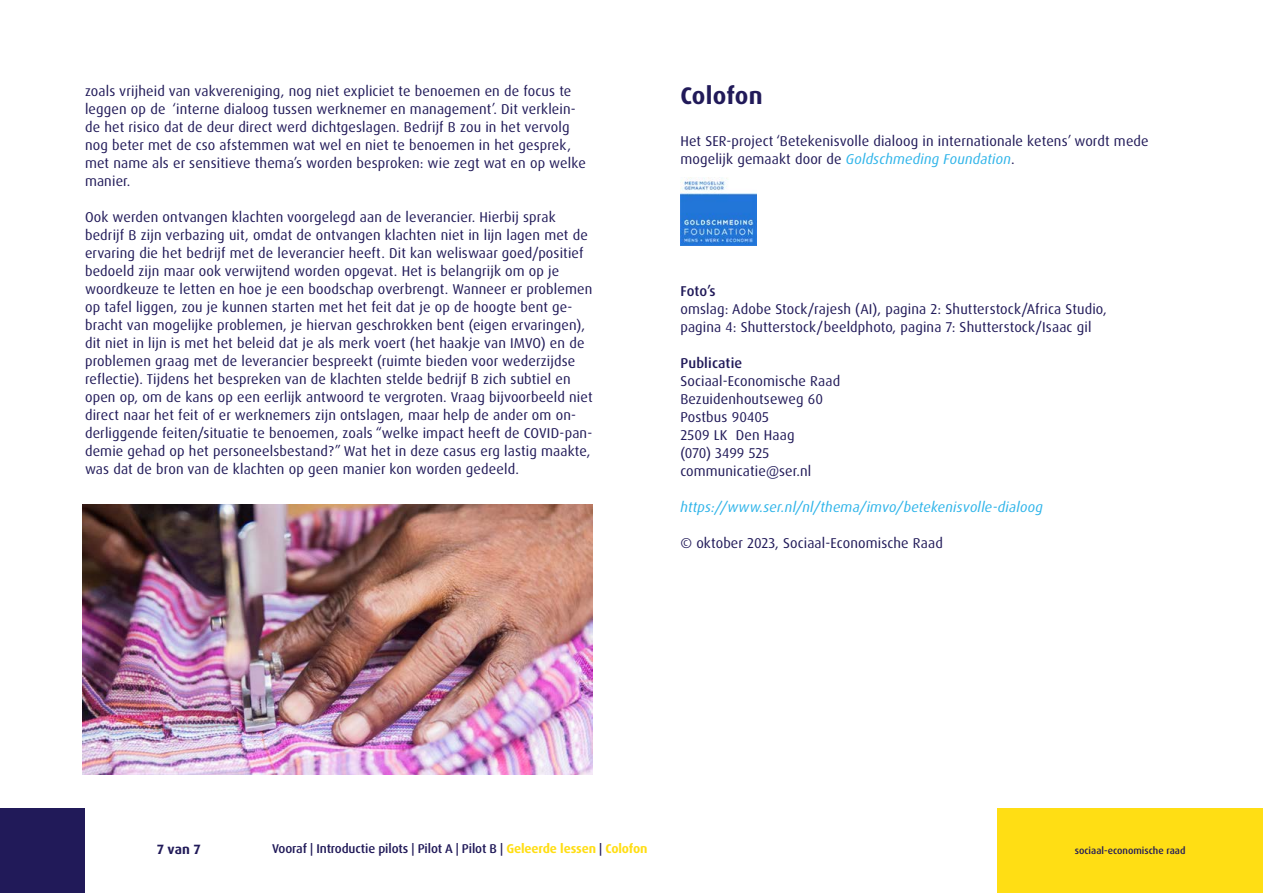
<style>
.page{position:relative;width:1263px;height:893px;background:#fff}
.page>*{position:absolute;margin:0;border:0;box-sizing:border-box;transform-origin:0 0}
.t1{font:700 24px "Dax OT";letter-spacing:.005em;color:#211a59}
.t2{font:14.25px/18px "Dax OT";letter-spacing:.01em;color:#211a59}
.t3{font:italic 14.25px "Dax OT";letter-spacing:.01em;color:#2fb4e9}
.t4{font:500 14.25px "Dax OT";letter-spacing:.01em;color:#211a59}
.t5{font:700 13.5px "Dax OT";color:#211a59}
.t6{font:500 12.75px "Dax OT";letter-spacing:-.01em;color:#211a59}
.t7{font:500 9.9px "Dax OT";color:#211a59}
.s1{font-style:italic;color:#2fb4e9}
.s2{font-weight:700;color:#ffde14}
</style>
<div class="page">
<div style="left:0;top:808px;width:85px;height:85px;background:#211a59"></div>
<div style="left:997px;top:808px;width:266px;height:85px;background:#ffde14"></div>
<img style="left:82px;top:504px;width:511px;height:270px">
<img style="left:680px;top:178px;width:76px;height:67px">
<p class="t2" style="left:85px;top:82px;width:502px">zoals vrijheid van vakvereniging, nog niet expliciet te benoemen en de focus te leggen op de ‘interne dialoog tussen werknemer en management’. Dit verklein&shy;de het risico dat de deur direct werd dichtgeslagen. Bedrijf B zou in het vervolg nog beter met de cso afstemmen wat wel en niet te benoemen in het gesprek, met name als er sensitieve thema’s worden besproken: wie zegt wat en op welke manier.</p>
<p class="t2" style="left:85px;top:208px;width:509px">Ook werden ontvangen klachten voorgelegd aan de leverancier. Hierbij sprak bedrijf B zijn verbazing uit, omdat de ontvangen klachten niet in lijn lagen met de ervaring die het bedrijf met de leverancier heeft. Dit kan weliswaar goed/positief bedoeld zijn maar ook verwijtend worden opgevat. Het is belangrijk om op je woordkeuze te letten en hoe je een boodschap overbrengt. Wanneer er problemen op tafel liggen, zou je kunnen starten met het feit dat je op de hoogte bent ge&shy;bracht van mogelijke problemen, je hiervan geschrokken bent (eigen ervaringen), dit niet in lijn is met het beleid dat je als merk voert (het haakje van IMVO) en de problemen graag met de leverancier bespreekt (ruimte bieden voor wederzijdse reflectie). Tijdens het bespreken van de klachten stelde bedrijf B zich subtiel en open op, om de kans op een eerlijk antwoord te vergroten. Vraag bijvoorbeeld niet direct naar het feit of er werknemers zijn ontslagen, maar help de ander om on&shy;derliggende feiten/situatie te benoemen, zoals “welke impact heeft de COVID-pan&shy;demie gehad op het personeelsbestand?” Wat het in deze casus erg lastig maakte, was dat de bron van de klachten op geen manier kon worden gedeeld.</p>
<h1 class="t1" style="left:680px;top:80px;width:84px">Colofon</h1>
<p class="t2" style="left:680px;top:132px;width:470px">Het SER-project ‘Betekenisvolle dialoog in internationale ketens’ wordt mede mogelijk gemaakt door de <span class="s1">Goldschmeding Foundation</span>.</p>
<p class="t4" style="left:680px;top:282px;width:37px">Foto’s</p>
<p class="t2" style="left:680px;top:300px;width:428px">omslag: Adobe Stock/rajesh (AI), pagina 2: Shutterstock/Africa Studio, pagina 4: Shutterstock/beeldphoto, pagina 7: Shutterstock/Isaac gil</p>
<p class="t4" style="left:680px;top:354px;width:63px">Publicatie</p>
<p class="t2" style="left:680px;top:372px;width:161px">Sociaal-Economische Raad<br>Bezuidenhoutseweg 60<br>Postbus 90405<br>2509 LK Den Haag<br>(070) 3499 525 communicatie@ser.nl</p>
<p class="t3" style="left:680px;top:498px;width:364px">https://www.ser.nl/nl/thema/imvo/betekenisvolle-dialoog</p>
<p class="t2" style="left:680px;top:534px;width:264px">© oktober 2023, Sociaal-Economische Raad</p>
<p class="t5" style="left:157px;top:840px;width:45px">7 van 7</p>
<p class="t6" style="left:272px;top:840px;width:377px">Vooraf | Introductie pilots | Pilot A | Pilot B | <span class="s2">Geleerde lessen</span> | <span class="s2">Colofon</span></p>
<p class="t7" style="left:1075px;top:845px;width:112px">sociaal-economische raad</p>
</div>
